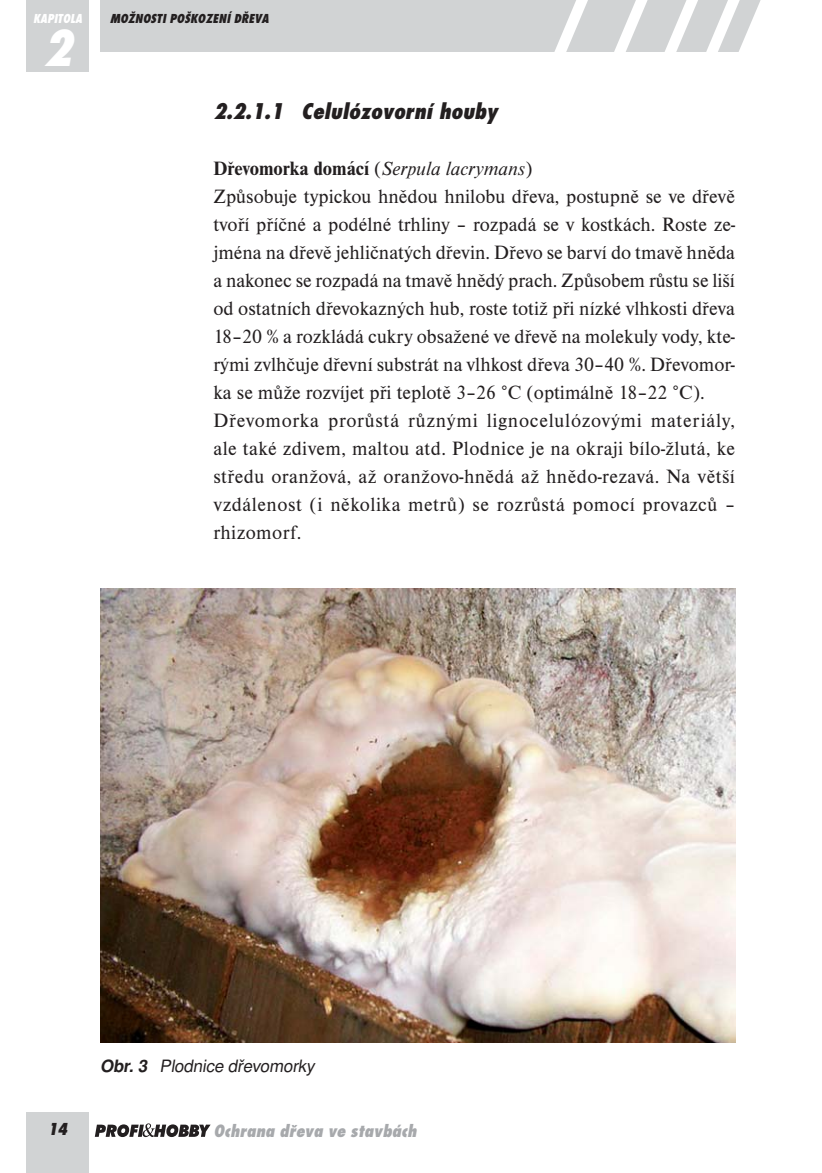
<style>
.page{position:relative;width:822px;height:1173px;background:#fff}
.page>*{position:absolute;margin:0;border:0;box-sizing:border-box;transform-origin:0 0}
.t1{font:48px "Fujiyama Extra Bold CE Italic";color:#fff}
.t2{font:21px "Fujiyama Extra Bold CE Italic";color:#231f20}
.t3{font:20px/28px "Nimbus Roman DOT";color:#231f20}
.t4{font:italic 17px "Nimbus Sans LOT";color:#231f20}
.t5{font:16.4px "Fujiyama Extra Bold CE Italic";color:#a7a9ac}
.t6{font:16px "Fujiyama Extra Bold CE Italic";color:#231f20}
.t7{font:12px "Fujiyama Extra Bold CE Italic";color:#231f20}
.t8{font:12px "Fujiyama Extra Bold CE Italic";letter-spacing:-.005em;color:#fff;scale:.95 1}
.s1{font-weight:700}
.s2{font-style:italic}
</style>
<div class="page">
<svg style="left:100px;top:0;width:661px;height:52px;background:#d5d6d7"></svg>
<div style="left:26px;top:0;width:63px;height:71px;background:#d1d3d4"></div>
<div style="left:26px;top:1112px;width:63px;height:60px;background:#d1d3d4"></div>
<svg style="left:95px;top:1123px;width:116px;height:14px"></svg>
<img style="left:100px;top:588px;width:635px;height:454px">
<p class="t8" style="left:33px;top:14px;width:53px">KAPITOLA</p>
<h1 class="t1" style="left:43px;top:28px;width:30px">2</h1>
<p class="t7" style="left:110px;top:14px;width:160px">MOŽNOSTI POŠKOZENÍ DŘEVA</p>
<p class="t2" style="left:213px;top:103px;width:286px">2.2.1.1 Celulózovorní houby</p>
<p class="t3" style="left:213px;top:156px;width:523px"><span class="s1">Dřevomorka domácí</span> (<span class="s2">Serpula lacrymans</span>)<br>Způsobuje typickou hnědou hnilobu dřeva, postupně se ve dřevě tvoří příčné a podélné trhliny – rozpadá se v kostkách. Roste ze&shy;jména na dřevě jehličnatých dřevin. Dřevo se barví do tmavě hněda a nakonec se rozpadá na tmavě hnědý prach. Způsobem růstu se liší od ostatních dřevokazných hub, roste totiž při nízké vlhkosti dřeva 18–20 % a rozkládá cukry obsažené ve dřevě na molekuly vody, kte&shy;rými zvlhčuje dřevní substrát na vlhkost dřeva 30–40 %. Dřevomor&shy;ka se může rozvíjet při teplotě 3–26 °C (optimálně 18–22 °C).<br>Dřevomorka prorůstá různými lignocelulózovými materiály, ale také zdivem, maltou atd. Plodnice je na okraji bílo-žlutá, ke středu oranžová, až oranžovo-hnědá až hnědo-rezavá. Na větší vzdálenost (i několika metrů) se rozrůstá pomocí provazců – rhizomorf.</p>
<p class="t4" style="left:100px;top:1057px;width:219px"><span class="s1">Obr. 3</span> Plodnice dřevomorky</p>
<p class="t6" style="left:48px;top:1122px;width:21px">14</p>
<p class="t5" style="left:213px;top:1123px;width:204px">Ochrana dřeva ve stavbách</p>
</div>
